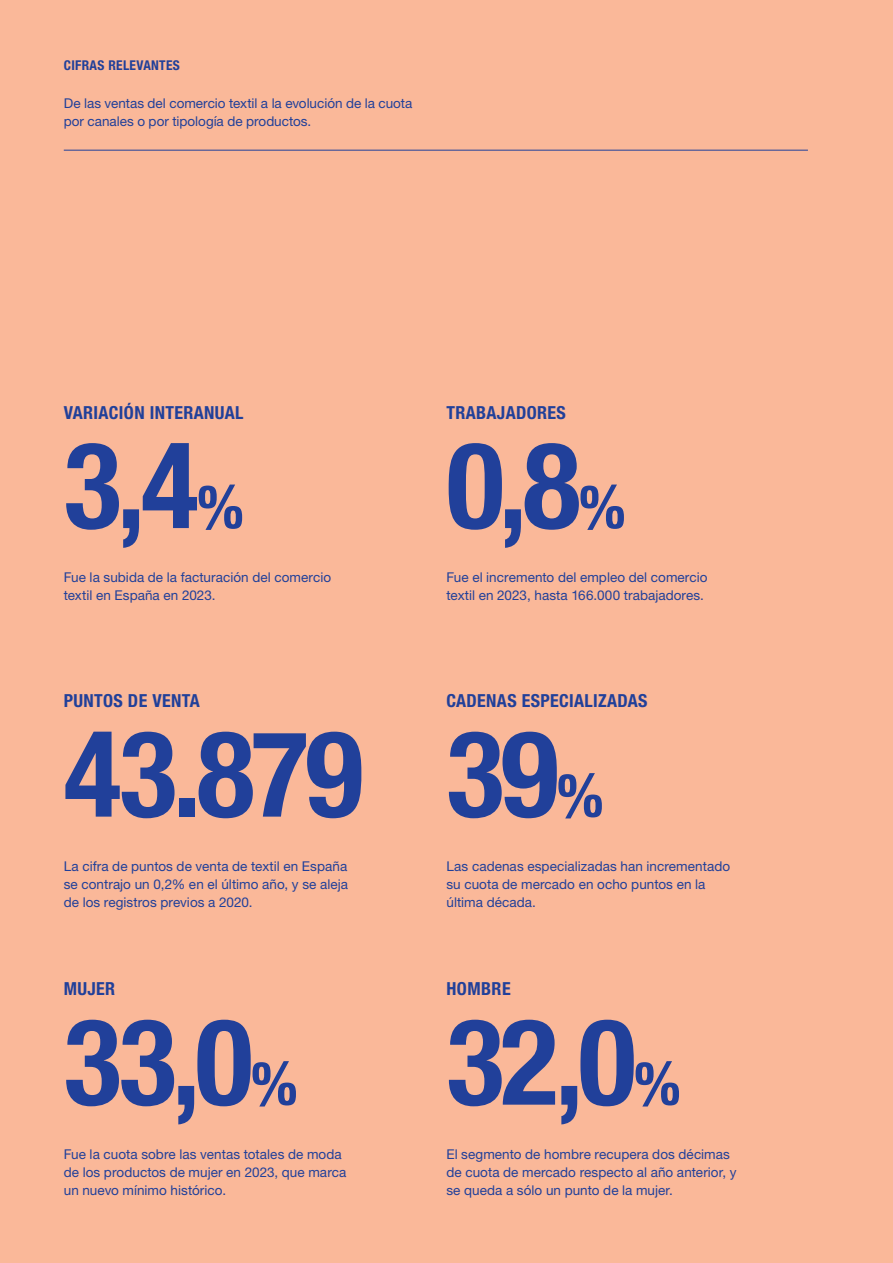
<style>
.page{position:relative;width:893px;height:1263px;background:#fab899}
.page>*{position:absolute;margin:0;border:0;box-sizing:border-box;transform-origin:0 0}
.t1{font:700 condensed 120px "Helvetica Neue LT Std";letter-spacing:-.025em;color:#21409a}
.t2{font:700 condensed 18px "Helvetica Neue LT Std";letter-spacing:.02em;color:#21409a}
.t3{font:13.5px/18px "Helvetica Neue LT Std";letter-spacing:.005em;color:#21409a}
.t4{font:700 condensed 13.5px "Helvetica Neue LT Std";letter-spacing:.025em;color:#21409a}
.s1{font-size:60px}
</style>
<div class="page">
<hr style="left:64px;top:150px;width:744px;height:1px;background:#21409a">
<p class="t4" style="left:64px;top:57px;width:118px">CIFRAS RELEVANTES</p>
<p class="t3" style="left:64px;top:94px;width:350px">De las ventas del comercio textil a la evolución de la cuota por canales o por tipología de productos.</p>
<h2 class="t2" style="left:64px;top:402px;width:181px">VARIACIÓN INTERANUAL</h2>
<h1 class="t1" style="left:64px;top:413px;width:181px">3,4<span class="s1">%</span></h1>
<p class="t3" style="left:64px;top:568px;width:269px">Fue la subida de la facturación del comercio textil en España en 2023.</p>
<h2 class="t2" style="left:64px;top:690px;width:138px">PUNTOS DE VENTA</h2>
<h1 class="t1" style="left:64px;top:701px;width:301px">43.879</h1>
<p class="t3" style="left:64px;top:857px;width:286px;text-align:justify">La cifra de puntos de venta de textil en España se contrajo un 0,2% en el último año, y se aleja de los registros previos a 2020.</p>
<h2 class="t2" style="left:64px;top:978px;width:53px">MUJER</h2>
<h1 class="t1" style="left:64px;top:989px;width:235px">33,0<span class="s1">%</span></h1>
<p class="t3" style="left:64px;top:1145px;width:284px">Fue la cuota sobre las ventas totales de moda de los productos de mujer en 2023, que marca un nuevo mínimo histórico.</p>
<h2 class="t2" style="left:446px;top:402px;width:121px">TRABAJADORES</h2>
<h1 class="t1" style="left:446px;top:413px;width:181px">0,8<span class="s1">%</span></h1>
<p class="t3" style="left:446px;top:568px;width:263px">Fue el incremento del empleo del comercio textil en 2023, hasta 166.000 trabajadores.</p>
<h2 class="t2" style="left:446px;top:690px;width:202px">CADENAS ESPECIALIZADAS</h2>
<h1 class="t1" style="left:446px;top:701px;width:158px">39<span class="s1">%</span></h1>
<p class="t3" style="left:446px;top:857px;width:285px">Las cadenas especializadas han incrementado su cuota de mercado en ocho puntos en la última década.</p>
<h2 class="t2" style="left:446px;top:978px;width:66px">HOMBRE</h2>
<h1 class="t1" style="left:446px;top:989px;width:236px">32,0<span class="s1">%</span></h1>
<p class="t3" style="left:446px;top:1144px;width:292px">El segmento de hombre recupera dos décimas de cuota de mercado respecto al año anterior, y se queda a sólo un punto de la mujer.</p>
</div>
